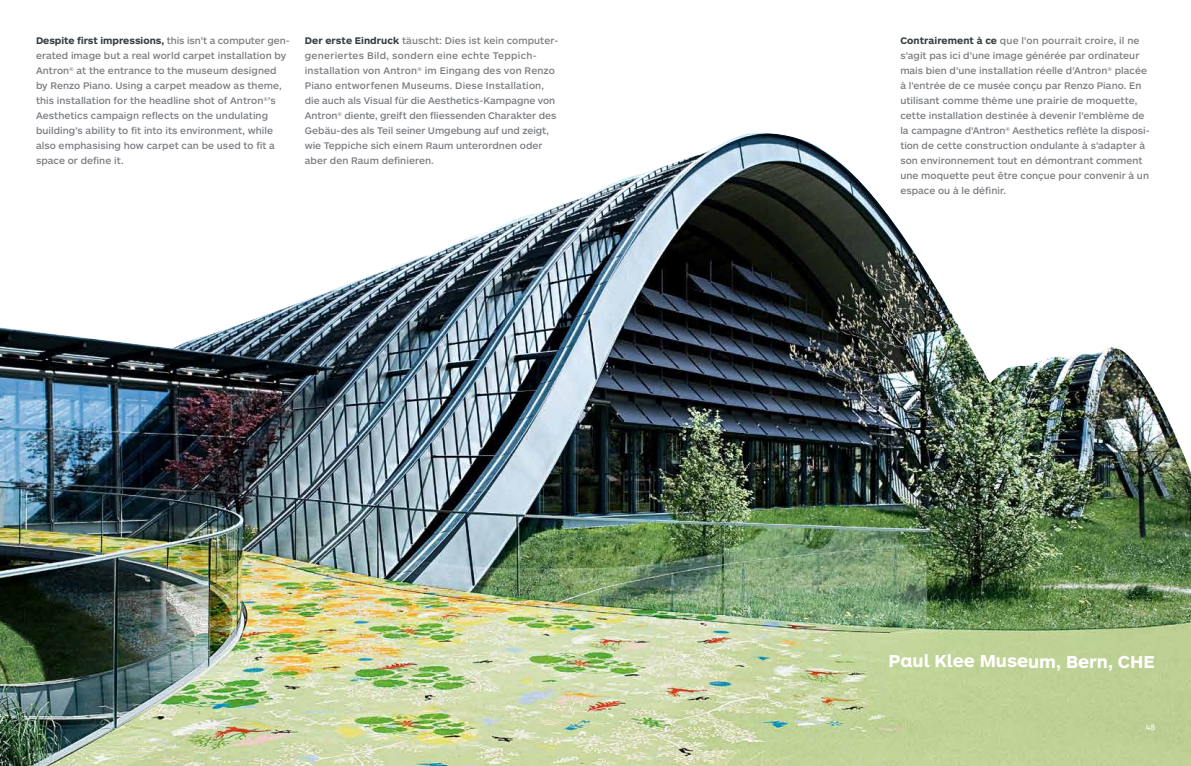
<style>
.page{position:relative;width:1191px;height:766px;background:#fff}
.page>*{position:absolute;margin:0;border:0;box-sizing:border-box;transform-origin:0 0}
.t1{font:700 18px "ARS Maquette Pro";letter-spacing:-.005em;color:#fff}
.t2{font:500 10px/15px "ARS Maquette Pro";letter-spacing:.005em;color:#7a7c80}
.t3{font:8px "ARS Maquette Pro";color:#fff}
.s1{font-weight:700;color:#373f43}
</style>
<div class="page">
<img style="left:0;top:133px;width:1191px;height:632px">
<p class="t2" style="left:36px;top:33px;width:255px"><span class="s1">Despite first impressions,</span> this isn’t a computer gen&shy;erated image but a real world carpet installation by Antron® at the entrance to the museum designed by Renzo Piano. Using a carpet meadow as theme, this installation for the headline shot of Antron®’s Aesthetics campaign reflects on the undulating building’s ability to fit into its environment, while also emphasising how carpet can be used to fit a space or define it.</p>
<p class="t2" style="left:305px;top:33px;width:254px"><span class="s1">Der erste Eindruck</span> täuscht: Dies ist kein computer&shy;generiertes Bild, sondern eine echte Teppich&shy;installation von Antron® im Eingang des von Renzo Piano entworfenen Museums. Diese Installation, die auch als Visual für die Aesthetics-Kampagne von Antron® diente, greift den fliessenden Charakter des Gebäu-des als Teil seiner Umgebung auf und zeigt, wie Teppiche sich einem Raum unterordnen oder aber den Raum definieren.</p>
<p class="t2" style="left:900px;top:33px;width:251px"><span class="s1">Contrairement à ce</span> que l’on pourrait croire, il ne s’agit pas ici d’une image générée par ordinateur mais bien d’une installation réelle d’Antron® placée à l’entrée de ce musée conçu par Renzo Piano. En utilisant comme thème une prairie de moquette, cette installation destinée à devenir l’emblème de la campagne d’Antron® Aesthetics reflète la disposi&shy;tion de cette construction ondulante à s’adapter à son environnement tout en démontrant comment une moquette peut être conçue pour convenir à un espace ou à le définir.</p>
<h1 class="t1" style="left:888px;top:649px;width:268px">Paul Klee Museum, Bern, CHE</h1>
<p class="t3" style="left:1145px;top:721px;width:11px">48</p>
</div>
